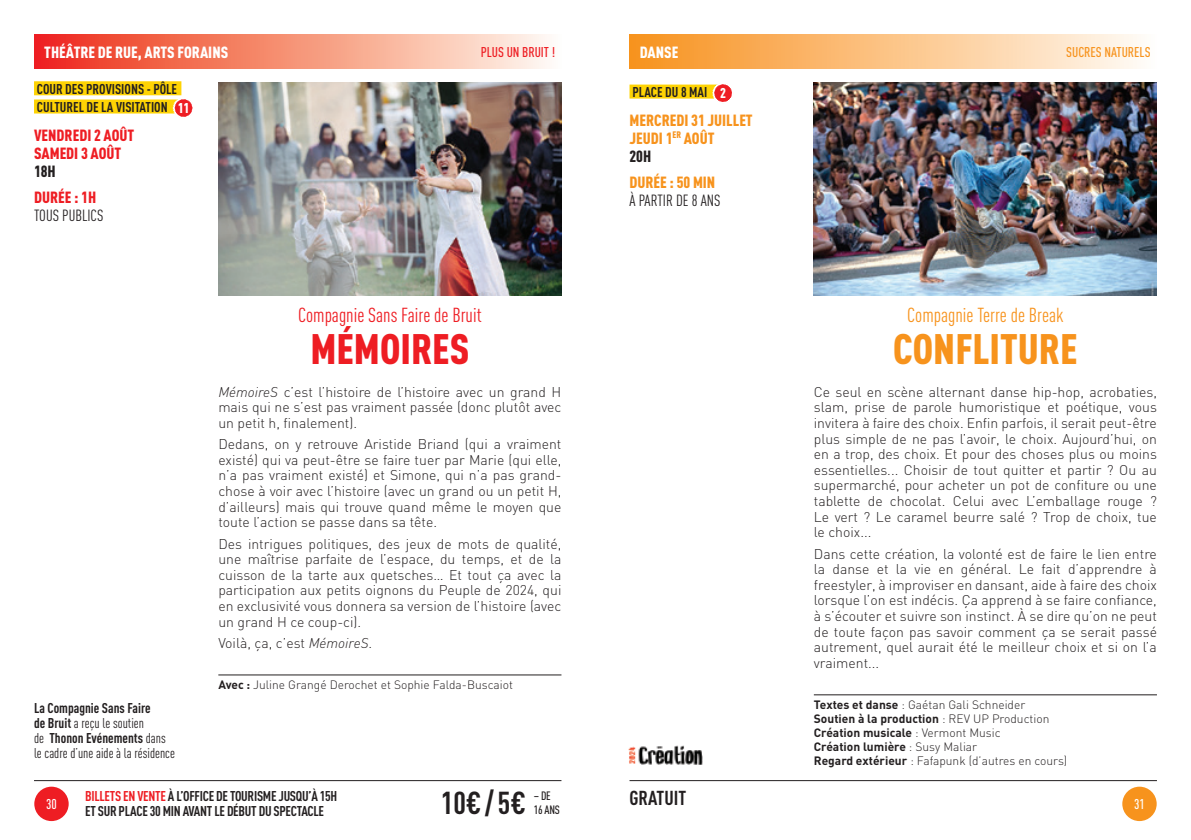
<style>
.page{position:relative;width:1191px;height:840px;background:#fff}
.page>*{position:absolute;margin:0;border:0;box-sizing:border-box;transform-origin:0 0}
.t1{font:900 42px "DIN Cond";color:#f7931d}
.t2{font:900 42px "DIN Cond";color:#ee1d23}
.t3{font:700 31.2px "DIN Cond";color:#231f20}
.t4{font:20px "DIN Cond";color:#ee1d23}
.t5{font:20px "DIN Cond";color:#f7931d}
.t6{font:700 20px "DIN Cond";color:#231f20}
.t7{font:900 16px/18px "DIN Cond";color:#f7931d}
.t8{font:900 16px/18px "DIN Cond";color:#ee1d23}
.t9{font:900 16px "DIN Cond";color:#fff}
.t10{font:16px "DIN Cond";color:#231f20}
.t11{font:900 16px "DIN Cond";color:#231f20}
.t12{font:300 14px/15.6px "DIN";color:#231f20;text-align:justify}
.t13{font:14px/15px "DIN Cond";color:#231f20}
.t14{font:700 14px/15px "DIN Cond";letter-spacing:-.02em;color:#231f20}
.t15{font:700 14px/18.2px "DIN Cond";color:#231f20}
.t16{font:500 14px "DIN Cond";color:#f7931d}
.t17{font:500 14px "DIN Cond";color:#ee1d23}
.t18{font:500 14px "DIN Cond";color:#fff}
.t19{font:300 12px/14px "DIN";color:#231f20}
.t20{font:500 12px/14px "DIN Cond";letter-spacing:-.02em;color:#231f20}
.s1{font-weight:900;color:#fff}
.s2{font-weight:700}
.s3{font-style:italic}
.s4{color:#ee1d23}
.s5{color:#231f20}
</style>
<div class="page">
<div style="left:34px;top:786px;width:35px;height:34px;background:#ee1d23;border-radius:50%"></div>
<div style="left:34px;top:81px;width:147px;height:14px;background:#fed304"></div>
<div style="left:34px;top:99px;width:149px;height:14px;background:#fed304"></div>
<svg style="left:172px;top:99px;width:21px;height:18px"></svg>
<hr style="left:34px;top:779px;width:527px;height:1px;background:#231f20">
<svg style="left:34px;top:34px;width:513px;height:35px;background:#f5917b"></svg>
<img style="left:218px;top:82px;width:343px;height:213px">
<hr style="left:218px;top:674px;width:343px;height:1px;background:#231f20">
<div style="left:629px;top:34px;width:528px;height:35px;background:linear-gradient(to right,#f8901c,#fffbf6)"></div>
<div style="left:629px;top:84px;width:94px;height:14px;background:#fed304"></div>
<svg style="left:711px;top:84px;width:21px;height:18px"></svg>
<div style="left:1122px;top:786px;width:34px;height:34px;background:#f7931d;border-radius:50%"></div>
<hr style="left:629px;top:779px;width:528px;height:1px;background:#231f20">
<img style="left:814px;top:82px;width:343px;height:213px">
<hr style="left:814px;top:694px;width:343px;height:1px;background:#231f20">
<img style="left:628px;top:745px;width:75px;height:19px">
<p class="t9" style="left:44px;top:42px;width:185px">THÉÂTRE DE RUE, ARTS FORAINS</p>
<p class="t15" style="left:37px;top:79px;width:154px">COUR DES PROVISIONS - PÔLE<br>CULTUREL DE LA VISITATION <span class="s1">11</span></p>
<p class="t8" style="left:34px;top:125px;width:102px">VENDREDI 2 AOÛT<br>SAMEDI 3 AOÛT</p>
<p class="t11" style="left:34px;top:161px;width:23px">18H</p>
<p class="t8" style="left:34px;top:188px;width:64px">DURÉE : 1H</p>
<p class="t10" style="left:34px;top:206px;width:71px">TOUS PUBLICS</p>
<p class="t17" style="left:481px;top:44px;width:76px">PLUS UN BRUIT !</p>
<p class="t13" style="left:34px;top:699px;width:142px"><span class="s2">La Compagnie Sans Faire<br>de Bruit</span> a reçu le soutien<br>de <span class="s2">Thonon Evénements</span> dans le cadre d’une aide à la résidence</p>
<h3 class="t4" style="left:298px;top:303px;width:185px">Compagnie Sans Faire de Bruit</h3>
<h1 class="t2" style="left:310px;top:322px;width:160px">MÉMOIRES</h1>
<p class="t12" style="left:218px;top:383px;width:345px"><span class="s3">MémoireS</span> c’est l’histoire de l’histoire avec un grand H mais qui ne s’est pas vraiment passée (donc plutôt avec un petit h, finalement).</p>
<p class="t12" style="left:218px;top:436px;width:345px">Dedans, on y retrouve Aristide Briand (qui a vraiment existé) qui va peut-être se faire tuer par Marie (qui elle, n’a pas vraiment existé) et Simone, qui n’a pas grand&shy;chose à voir avec l’histoire (avec un grand ou un petit H, d’ailleurs) mais qui trouve quand même le moyen que toute l’action se passe dans sa tête.</p>
<p class="t12" style="left:218px;top:535px;width:345px">Des intrigues politiques, des jeux de mots de qualité, une maîtrise parfaite de l’espace, du temps, et de la cuisson de la tarte aux quetsches… Et tout ça avec la participation aux petits oignons du Peuple de 2024, qui en exclusivité vous donnera sa version de l’histoire (avec un grand H ce coup-ci).</p>
<p class="t12" style="left:218px;top:634px;width:155px">Voilà, ça, c’est <span class="s3">MémoireS</span>.</p>
<p class="t19" style="left:218px;top:677px;width:296px"><span class="s2">Avec :</span> Juline Grangé Derochet et Sophie Falda-Buscaiot</p>
<p class="t18" style="left:46px;top:794px;width:12px">30</p>
<p class="t14" style="left:85px;top:787px;width:254px"><span class="s4">BILLETS EN VENTE</span> À L’OFFICE DE TOURISME JUSQU’À 15H<br>ET SUR PLACE 30 MIN AVANT LE DÉBUT DU SPECTACLE</p>
<h2 class="t3" style="left:441px;top:783px;width:87px">10€/ 5€</h2>
<p class="t20" style="left:534px;top:787px;width:28px">– DE<br>16 ANS</p>
<p class="t9" style="left:640px;top:42px;width:40px">DANSE</p>
<p class="t15" style="left:632px;top:82px;width:95px">PLACE DU 8 MAI <span class="s1">2</span></p>
<p class="t7" style="left:629px;top:110px;width:125px">MERCREDI 31 JUILLET<br>JEUDI 1<sup>ER</sup> AOÛT<br><span class="s5">20H</span></p>
<p class="t7" style="left:629px;top:173px;width:87px">DURÉE : 50 MIN</p>
<p class="t10" style="left:629px;top:191px;width:92px">À PARTIR DE 8 ANS</p>
<p class="t16" style="left:1066px;top:44px;width:86px">SUCRES NATURELS</p>
<h3 class="t5" style="left:907px;top:303px;width:158px">Compagnie Terre de Break</h3>
<h1 class="t1" style="left:893px;top:322px;width:186px">CONFLITURE</h1>
<p class="t12" style="left:814px;top:383px;width:345px">Ce seul en scène alternant danse hip-hop, acrobaties, slam, prise de parole humoristique et poétique, vous invitera à faire des choix. Enfin parfois, il serait peut-être plus simple de ne pas l’avoir, le choix. Aujourd’hui, on en a trop, des choix. Et pour des choses plus ou moins essentielles... Choisir de tout quitter et partir ? Ou au supermarché, pour acheter un pot de confiture ou une tablette de chocolat. Celui avec L’emballage rouge ?<br>Le vert ? Le caramel beurre salé ? Trop de choix, tue le choix...</p>
<p class="t12" style="left:814px;top:545px;width:345px">Dans cette création, la volonté est de faire le lien entre la danse et la vie en général. Le fait d’apprendre à freestyler, à improviser en dansant, aide à faire des choix lorsque l’on est indécis. Ça apprend à se faire confiance, à s’écouter et suivre son instinct. À se dire qu’on ne peut de toute façon pas savoir comment ça se serait passé autrement, quel aurait été le meilleur choix et si on l’a vraiment...</p>
<p class="t19" style="left:814px;top:697px;width:255px"><span class="s2">Textes et danse</span> : Gaétan Gali Schneider <span class="s2">Soutien à la production</span> : REV UP Production <span class="s2">Création musicale</span> : Vermont Music<br><span class="s2">Création lumière</span> : Susy Maliar<br><span class="s2">Regard extérieur</span> : Fafapunk (d’autres en cours)</p>
<h3 class="t6" style="left:629px;top:785px;width:58px">GRATUIT</h3>
<p class="t18" style="left:1134px;top:794px;width:12px">31</p>
</div>
